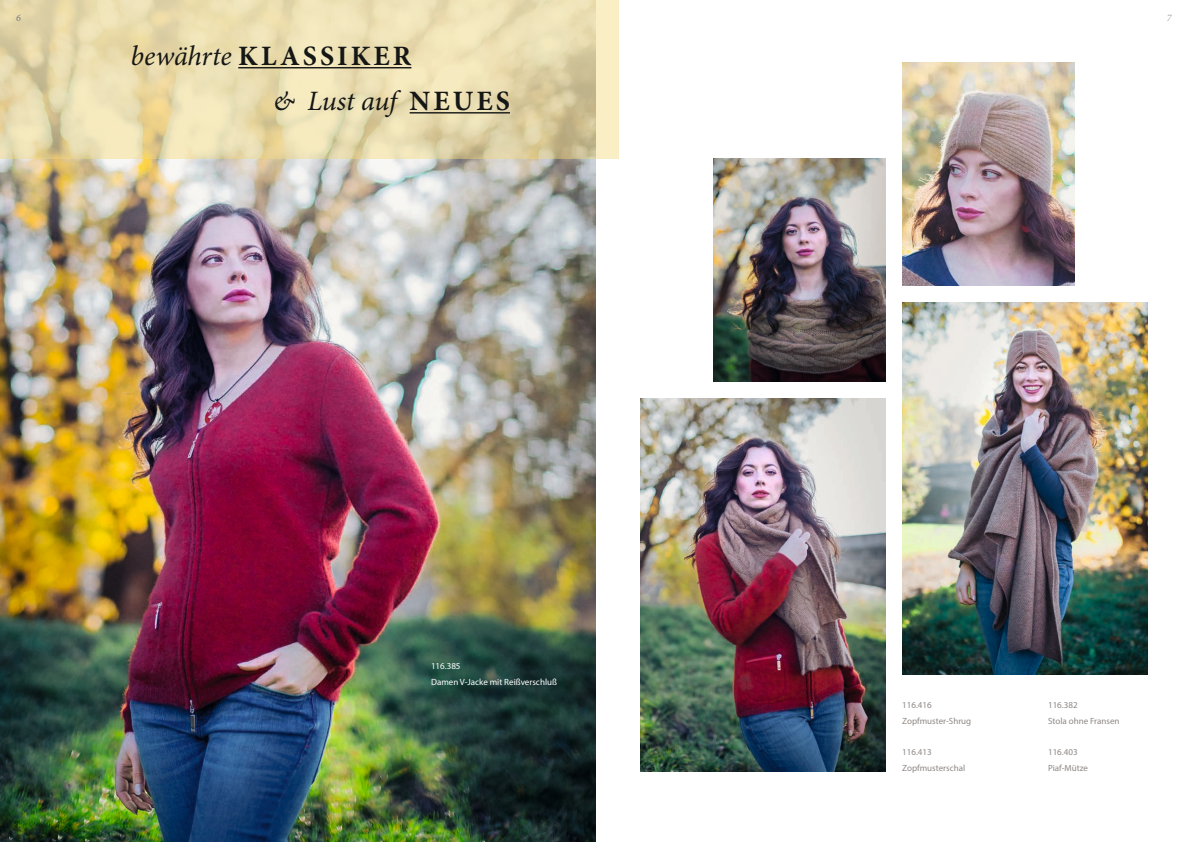
<style>
.page{position:relative;width:1191px;height:842px;background:#fff}
.page>*{position:absolute;margin:0;border:0;box-sizing:border-box;transform-origin:0 0}
.t1{font:italic 28.1px/45.1px "Minion Pro";letter-spacing:-.01em;color:#151616}
.t2{font:italic 10px "Minion Pro";color:#79798b}
.t3{font:italic 10px "Minion Pro";color:#b1a2a1}
.t4{font:9px/16px "Myriad Pro";color:#8e8782}
.t5{font:9px/16px "Myriad Pro";color:#fff}
.s1{font-weight:700;font-style:normal}
</style>
<div class="page">
<img style="left:0;top:269px;width:595px;height:573px">
<img style="left:0;top:158px;width:595px;height:111px">
<svg style="left:0;top:0;width:618px;height:158px;background:#e8dbaf"></svg>
<img style="left:902px;top:302px;width:245px;height:373px">
<img style="left:640px;top:399px;width:245px;height:372px">
<img style="left:713px;top:158px;width:172px;height:224px">
<img style="left:902px;top:62px;width:172px;height:223px">
<hr style="left:238px;top:67px;width:173px;height:1px;background:#151616">
<hr style="left:409px;top:112px;width:101px;height:2px;background:#151616">
<p class="t2" style="left:16px;top:11px;width:6px">6</p>
<p class="t3" style="left:1166px;top:11px;width:6px">7</p>
<h1 class="t1" style="left:273px;top:33px;width:238px;text-indent:-143px">bewährte <span class="s1">KLASSIKER<br></span>&amp; Lust auf <span class="s1">NEUES</span></h1>
<p class="t5" style="left:431px;top:657px;width:127px">116.385<br>Damen V-Jacke mit Reißverschluß</p>
<p class="t4" style="left:902px;top:696px;width:71px">116.416<br>Zopfmuster-Shrug</p>
<p class="t4" style="left:902px;top:743px;width:65px">116.413<br>Zopfmusterschal</p>
<p class="t4" style="left:1048px;top:696px;width:73px">116.382<br>Stola ohne Fransen</p>
<p class="t4" style="left:1048px;top:743px;width:41px">116.403<br>Piaf-Mütze</p>
</div>
